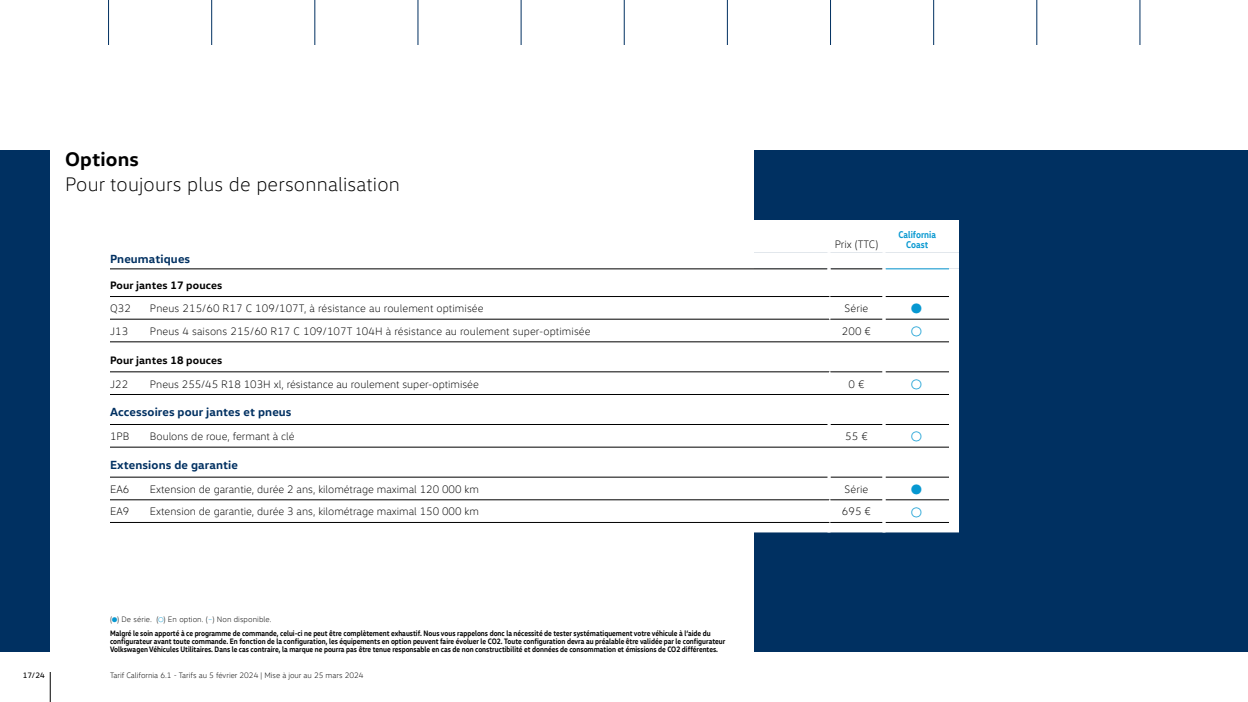
<style>
.page{position:relative;width:1248px;height:702px;background:#fff}
.page>*{position:absolute;margin:0;border:0;box-sizing:border-box;transform-origin:0 0}
.t1{font:300 20px "VW Head";letter-spacing:.01em;color:#000}
.t2{font:700 20px "VW Head";letter-spacing:.01em;color:#000}
.t3{font:700 12px "VW Head";letter-spacing:.01em;color:#003061}
.t4{font:300 11px "VW Head";color:#000}
.t5{font:700 11px "VW Head";letter-spacing:.01em;color:#000}
.t6{font:700 10px/10px "VW Head";color:#0798d1;text-align:center;scale:.85 1}
.t7{font:700 8px/14px "VW Head";color:#000;scale:.85 1}
.t8{font:300 8px "VW Head";color:#000}
.t9{font:8px "VW Head";color:#000}
.s1{font-weight:300}
.s2{font-weight:300;color:#0798d1}
</style>
<div class="page">
<hr style="left:50px;top:672px;width:1px;height:30px;background:#000">
<div style="left:0;top:150px;width:50px;height:502px;background:#003061"></div>
<div style="left:754px;top:150px;width:494px;height:502px;background:#003061"></div>
<svg style="left:110px;top:220px;width:849px;height:312px"></svg>
<svg style="left:828px;top:220px;width:2px;height:10px"></svg>
<hr style="left:828px;top:230px;width:2px;height:23px;background:#fff">
<hr style="left:829px;top:296px;width:53px;height:1px;background:#000">
<hr style="left:886px;top:296px;width:63px;height:1px;background:#000">
<hr style="left:829px;top:319px;width:53px;height:1px;background:#000">
<hr style="left:886px;top:319px;width:63px;height:1px;background:#000">
<hr style="left:829px;top:372px;width:53px;height:1px;background:#000">
<hr style="left:886px;top:372px;width:63px;height:1px;background:#000">
<hr style="left:830px;top:424px;width:52px;height:1px;background:#000">
<hr style="left:886px;top:424px;width:63px;height:1px;background:#000">
<hr style="left:830px;top:477px;width:52px;height:1px;background:#000">
<hr style="left:886px;top:477px;width:63px;height:1px;background:#000">
<hr style="left:829px;top:500px;width:53px;height:1px;background:#000">
<hr style="left:886px;top:500px;width:63px;height:1px;background:#000">
<hr style="left:829px;top:522px;width:53px;height:1px;background:#000">
<hr style="left:886px;top:522px;width:63px;height:1px;background:#000">
<hr style="left:882px;top:297px;width:4px;height:22px;background:#fff">
<hr style="left:882px;top:319px;width:4px;height:23px;background:#fff">
<hr style="left:882px;top:342px;width:4px;height:30px;background:#fff">
<hr style="left:882px;top:372px;width:4px;height:22px;background:#fff">
<hr style="left:882px;top:395px;width:4px;height:29px;background:#fff">
<hr style="left:882px;top:424px;width:4px;height:23px;background:#fff">
<hr style="left:882px;top:447px;width:4px;height:30px;background:#fff">
<hr style="left:882px;top:477px;width:4px;height:23px;background:#fff">
<hr style="left:882px;top:500px;width:4px;height:22px;background:#fff">
<svg style="left:148px;top:523px;width:4px;height:9px"></svg>
<svg style="left:828px;top:523px;width:2px;height:9px"></svg>
<hr style="left:828px;top:272px;width:2px;height:24px;background:#fff">
<hr style="left:828px;top:342px;width:2px;height:30px;background:#fff">
<hr style="left:828px;top:395px;width:2px;height:29px;background:#fff">
<hr style="left:828px;top:447px;width:2px;height:30px;background:#fff">
<hr style="left:828px;top:297px;width:2px;height:22px;background:#fff">
<hr style="left:828px;top:319px;width:2px;height:23px;background:#fff">
<hr style="left:828px;top:372px;width:2px;height:22px;background:#fff">
<hr style="left:828px;top:424px;width:2px;height:23px;background:#fff">
<hr style="left:828px;top:477px;width:2px;height:23px;background:#fff">
<hr style="left:828px;top:500px;width:2px;height:22px;background:#fff">
<hr style="left:110px;top:296px;width:40px;height:1px;background:#000">
<hr style="left:150px;top:296px;width:679px;height:1px;background:#000">
<hr style="left:110px;top:319px;width:40px;height:1px;background:#000">
<hr style="left:150px;top:319px;width:679px;height:1px;background:#000">
<hr style="left:110px;top:372px;width:40px;height:1px;background:#000">
<hr style="left:150px;top:372px;width:679px;height:1px;background:#000">
<hr style="left:110px;top:500px;width:40px;height:1px;background:#000">
<hr style="left:150px;top:500px;width:679px;height:1px;background:#000">
<hr style="left:110px;top:522px;width:40px;height:1px;background:#000">
<hr style="left:150px;top:522px;width:679px;height:1px;background:#000">
<hr style="left:110px;top:342px;width:40px;height:1px;background:#000">
<hr style="left:150px;top:342px;width:679px;height:1px;background:#000">
<hr style="left:829px;top:342px;width:55px;height:1px;background:#000">
<hr style="left:884px;top:342px;width:65px;height:1px;background:#000">
<hr style="left:110px;top:394px;width:40px;height:1px;background:#000">
<hr style="left:150px;top:394px;width:679px;height:1px;background:#000">
<hr style="left:829px;top:394px;width:55px;height:1px;background:#000">
<hr style="left:884px;top:394px;width:65px;height:1px;background:#000">
<hr style="left:110px;top:447px;width:40px;height:1px;background:#000">
<hr style="left:150px;top:447px;width:679px;height:1px;background:#000">
<hr style="left:829px;top:447px;width:55px;height:1px;background:#000">
<hr style="left:884px;top:447px;width:65px;height:1px;background:#000">
<hr style="left:110px;top:424px;width:40px;height:1px;background:#000">
<hr style="left:150px;top:424px;width:678px;height:1px;background:#000">
<hr style="left:110px;top:477px;width:40px;height:1px;background:#000">
<hr style="left:150px;top:477px;width:678px;height:1px;background:#000">
<hr style="left:882px;top:220px;width:4px;height:10px;background:#fff">
<hr style="left:882px;top:230px;width:4px;height:23px;background:#fff">
<svg style="left:110px;top:253px;width:849px;height:19px"></svg>
<hr style="left:882px;top:272px;width:4px;height:25px;background:#fff">
<hr style="left:882px;top:522px;width:4px;height:10px;background:#fff">
<hr style="left:108px;top:0;width:1px;height:45px;background:#003061">
<hr style="left:211px;top:0;width:1px;height:45px;background:#003061">
<hr style="left:315px;top:0;width:1px;height:45px;background:#003061">
<hr style="left:418px;top:0;width:1px;height:45px;background:#003061">
<hr style="left:521px;top:0;width:1px;height:45px;background:#003061">
<hr style="left:624px;top:0;width:1px;height:45px;background:#003061">
<hr style="left:727px;top:0;width:1px;height:45px;background:#003061">
<hr style="left:933px;top:0;width:1px;height:45px;background:#003061">
<hr style="left:830px;top:0;width:1px;height:45px;background:#003061">
<hr style="left:1037px;top:0;width:1px;height:45px;background:#003061">
<hr style="left:1140px;top:0;width:1px;height:45px;background:#003061">
<svg style="left:912px;top:304px;width:10px;height:10px"></svg>
<svg style="left:912px;top:326px;width:10px;height:10px"></svg>
<svg style="left:912px;top:379px;width:10px;height:10px"></svg>
<svg style="left:912px;top:432px;width:10px;height:10px"></svg>
<svg style="left:912px;top:484px;width:10px;height:10px"></svg>
<svg style="left:912px;top:507px;width:10px;height:10px"></svg>
<h1 class="t2" style="left:65px;top:146px;width:75px">Options</h1>
<h1 class="t1" style="left:65px;top:172px;width:336px">Pour toujours plus de personnalisation</h1>
<h3 class="t4" style="left:835px;top:238px;width:45px">Prix (TTC)</h3>
<p class="t6" style="left:898px;top:229px;width:46px">California<br>Coast</p>
<h2 class="t3" style="left:110px;top:251px;width:82px">Pneumatiques</h2>
<h3 class="t5" style="left:110px;top:278px;width:114px">Pour jantes 17 pouces</h3>
<h3 class="t4" style="left:110px;top:302px;width:22px">Q32</h3>
<h3 class="t4" style="left:150px;top:302px;width:335px">Pneus 215/60 R17 C 109/107T, à résistance au roulement optimisée</h3>
<h3 class="t4" style="left:845px;top:302px;width:25px">Série</h3>
<h3 class="t4" style="left:110px;top:325px;width:20px">J13</h3>
<h3 class="t4" style="left:150px;top:325px;width:442px">Pneus 4 saisons 215/60 R17 C 109/107T 104H à résistance au roulement super-optimisée</h3>
<h3 class="t4" style="left:842px;top:325px;width:31px">200 €</h3>
<h3 class="t5" style="left:110px;top:353px;width:114px">Pour jantes 18 pouces</h3>
<h3 class="t4" style="left:110px;top:377px;width:20px">J22</h3>
<h3 class="t4" style="left:150px;top:377px;width:330px">Pneus 255/45 R18 103H xl, résistance au roulement super-optimisée</h3>
<h3 class="t4" style="left:848px;top:377px;width:18px">0 €</h3>
<h2 class="t3" style="left:110px;top:405px;width:183px">Accessoires pour jantes et pneus</h2>
<h3 class="t4" style="left:110px;top:430px;width:21px">1PB</h3>
<h3 class="t4" style="left:150px;top:430px;width:146px">Boulons de roue, fermant à clé</h3>
<h3 class="t4" style="left:845px;top:430px;width:24px">55 €</h3>
<h2 class="t3" style="left:110px;top:457px;width:129px">Extensions de garantie</h2>
<h3 class="t4" style="left:110px;top:483px;width:21px">EA6</h3>
<h3 class="t4" style="left:150px;top:483px;width:330px">Extension de garantie, durée 2 ans, kilométrage maximal 120 000 km</h3>
<h3 class="t4" style="left:845px;top:483px;width:25px">Série</h3>
<h3 class="t4" style="left:110px;top:505px;width:21px">EA9</h3>
<h3 class="t4" style="left:150px;top:505px;width:330px">Extension de garantie, durée 3 ans, kilométrage maximal 150 000 km</h3>
<h3 class="t4" style="left:842px;top:505px;width:31px">695 €</h3>
<p class="t7" style="left:110px;top:612px;width:708px"><span class="s1">( ) De série. ( ) En option. (</span><span class="s2">–</span><span class="s1">) Non disponible.<br></span>Malgré le soin apporté à ce programme de commande, celui-ci ne peut être complètement exhaustif. Nous vous rappelons donc la nécessité de tester systématiquement votre véhicule à l’aide du</p>
<p class="t7" style="left:110px;top:637px;width:725px;line-height:8px">configurateur avant toute commande. En fonction de la configuration, les équipements en option peuvent faire évoluer le CO2. Toute configuration devra au préalable être validée par le configurateur<br>Volkswagen Véhicules Utilitaires. Dans le cas contraire, la marque ne pourra pas être tenue responsable en cas de non constructibilité et données de consommation et émissions de CO2 différentes.</p>
<p class="t9" style="left:23px;top:671px;width:24px">17/24</p>
<p class="t8" style="left:110px;top:671px;width:255px">Tarif California 6.1 - Tarifs au 5 février 2024 | Mise à jour au 25 mars 2024</p>
</div>
